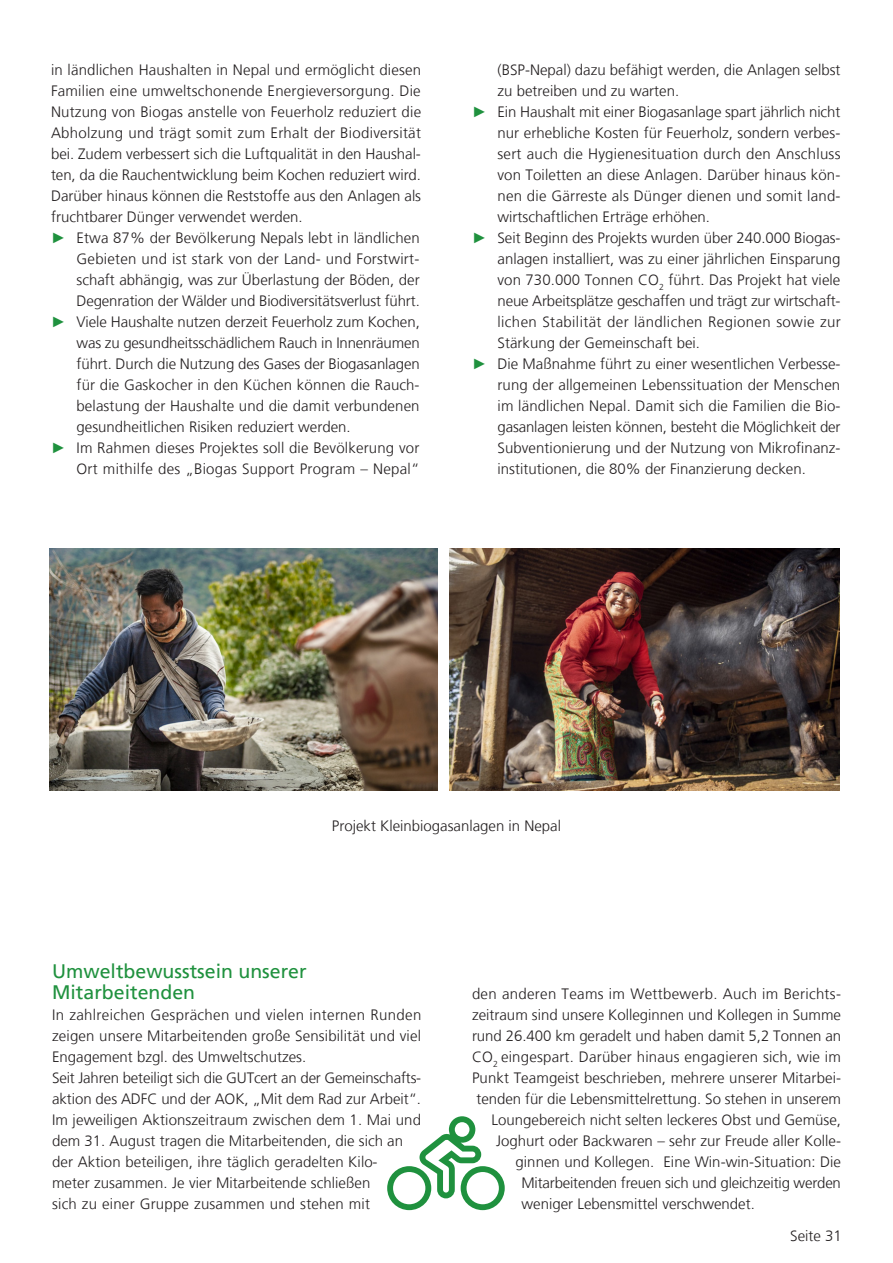
<style>
.page{position:relative;width:893px;height:1263px;background:#fff}
.page>*{position:absolute;margin:0;border:0;box-sizing:border-box;transform-origin:0 0}
.Fließtext{font:19.5px "Frutiger LT";color:#1f913e}
.Fließtext-2{font:300 15px/21px "Frutiger LT";color:#231f20;text-align:justify}
.Fließtext-3{font:300 15px "Frutiger LT";letter-spacing:.02em;color:#231f20}
.s1{font-family:"Arial";font-weight:400;color:#1f913e}
</style>
<div class="page">
<svg style="left:387px;top:1116px;width:118px;height:94px"></svg>
<img style="left:49px;top:549px;width:388px;height:242px">
<img style="left:449px;top:549px;width:391px;height:242px">
<p class="Fließtext-2" style="left:51px;top:60px;width:372px">in ländlichen Haushalten in Nepal und ermöglicht diesen Familien eine umweltschonende Energieversorgung. Die Nutzung von Biogas anstelle von Feuerholz reduziert die Abholzung und trägt somit zum Erhalt der Biodiversität bei. Zudem verbessert sich die Luftqualität in den Haushal&shy;ten, da die Rauchentwicklung beim Kochen reduziert wird.<br>Darüber hinaus können die Reststoffe aus den Anlagen als fruchtbarer Dünger verwendet werden.</p>
<p class="Fließtext-2" style="left:77px;top:228px;width:345px;text-indent:-26px"><span class="s1">►</span> Etwa 87% der Bevölkerung Nepals lebt in ländlichen Gebieten und ist stark von der Land- und Forstwirt&shy;schaft abhängig, was zur Überlastung der Böden, der Degenration der Wälder und Biodiversitätsverlust führt.</p>
<p class="Fließtext-2" style="left:77px;top:312px;width:345px;text-indent:-26px"><span class="s1">►</span> Viele Haushalte nutzen derzeit Feuerholz zum Kochen, was zu gesundheitsschädlichem Rauch in Innenräumen führt. Durch die Nutzung des Gases der Biogasanlagen für die Gaskocher in den Küchen können die Rauch&shy;belastung der Haushalte und die damit verbundenen gesundheitlichen Risiken reduziert werden.</p>
<p class="Fließtext-2" style="left:51px;top:438px;width:370px;text-align:right"><span class="s1">►</span> Im Rahmen dieses Projektes soll die Bevölkerung vor<br>Ort mithilfe des „Biogas Support Program – Nepal“</p>
<p class="Fließtext-2" style="left:497px;top:60px;width:344px">(BSP-Nepal) dazu befähigt werden, die Anlagen selbst zu betreiben und zu warten.</p>
<p class="Fließtext-2" style="left:497px;top:102px;width:345px;text-indent:-26px"><span class="s1">►</span> Ein Haushalt mit einer Biogasanlage spart jährlich nicht nur erhebliche Kosten für Feuerholz, sondern verbes&shy;sert auch die Hygienesituation durch den Anschluss von Toiletten an diese Anlagen. Darüber hinaus kön&shy;nen die Gärreste als Dünger dienen und somit land&shy;wirtschaftlichen Erträge erhöhen.</p>
<p class="Fließtext-2" style="left:497px;top:228px;width:345px;text-indent:-26px"><span class="s1">►</span> Seit Beginn des Projekts wurden über 240.000 Biogas&shy;anlagen installiert, was zu einer jährlichen Einsparung von 730.000 Tonnen CO<sub>2</sub> führt. Das Projekt hat viele neue Arbeitsplätze geschaffen und trägt zur wirtschaft&shy;lichen Stabilität der ländlichen Regionen sowie zur Stärkung der Gemeinschaft bei.</p>
<p class="Fließtext-2" style="left:497px;top:354px;width:345px;text-indent:-26px"><span class="s1">►</span> Die Maßnahme führt zu einer wesentlichen Verbesse&shy;rung der allgemeinen Lebenssituation der Menschen im ländlichen Nepal. Damit sich die Familien die Bio&shy;gasanlagen leisten können, besteht die Möglichkeit der Subventionierung und der Nutzung von Mikrofinanz&shy;institutionen, die 80% der Finanzierung decken.</p>
<p class="Fließtext-2" style="left:332px;top:816px;width:231px">Projekt Kleinbiogasanlagen in Nepal</p>
<p class="Fließtext" style="left:52px;top:960px;width:256px">Umweltbewusstsein unserer</p>
<p class="Fließtext" style="left:52px;top:981px;width:145px">Mitarbeitenden</p>
<p class="Fließtext-2" style="left:52px;top:1005px;width:371px">In zahlreichen Gesprächen und vielen internen Runden zeigen unsere Mitarbeitenden große Sensibilität und viel Engagement bzgl. des Umweltschutzes.</p>
<p class="Fließtext-2" style="left:52px;top:1068px;width:371px;text-align:left">Seit Jahren beteiligt sich die GUTcert an der Gemeinschafts&shy;aktion des ADFC und der AOK, „Mit dem Rad zur Arbeit“.<br>Im jeweiligen Aktionszeitraum zwischen dem 1. Mai und dem 31. August tragen die Mitarbeitenden, die sich an der Aktion beteiligen, ihre täglich geradelten Kilo-<br>meter zusammen. Je vier Mitarbeitende schließen<br>sich zu einer Gruppe zusammen und stehen mit</p>
<p class="Fließtext-3" style="left:472px;top:985px;width:370px">den anderen Teams im Wettbewerb. Auch im Berichts-</p>
<p class="Fließtext-2" style="left:472px;top:1005px;width:371px">zeitraum sind unsere Kolleginnen und Kollegen in Summe</p>
<p class="Fließtext-2" style="left:472px;top:1026px;width:371px">rund 26.400 km geradelt und haben damit 5,2 Tonnen an</p>
<p class="Fließtext-2" style="left:472px;top:1047px;width:370px">CO<sub>2</sub> eingespart. Darüber hinaus engagieren sich, wie im</p>
<p class="Fließtext-2" style="left:472px;top:1068px;width:370px">Punkt Teamgeist beschrieben, mehrere unserer Mitarbei-</p>
<p class="Fließtext-2" style="left:476px;top:1089px;width:366px">tenden für die Lebensmittelrettung. So stehen in unserem</p>
<p class="Fließtext-2" style="left:491px;top:1110px;width:351px">Loungebereich nicht selten leckeres Obst und Gemüse,</p>
<p class="Fließtext-2" style="left:496px;top:1131px;width:346px">Joghurt oder Backwaren – sehr zur Freude aller Kolle-</p>
<p class="Fließtext-2" style="left:515px;top:1152px;width:327px">ginnen und Kollegen. Eine Win-win-Situation: Die</p>
<p class="Fließtext-2" style="left:521px;top:1173px;width:321px">Mitarbeitenden freuen sich und gleichzeitig werden</p>
<p class="Fließtext-2" style="left:521px;top:1194px;width:235px">weniger Lebensmittel verschwendet.</p>
<p class="Fließtext-2" style="left:790px;top:1226px;width:53px">Seite 31</p>
</div>
